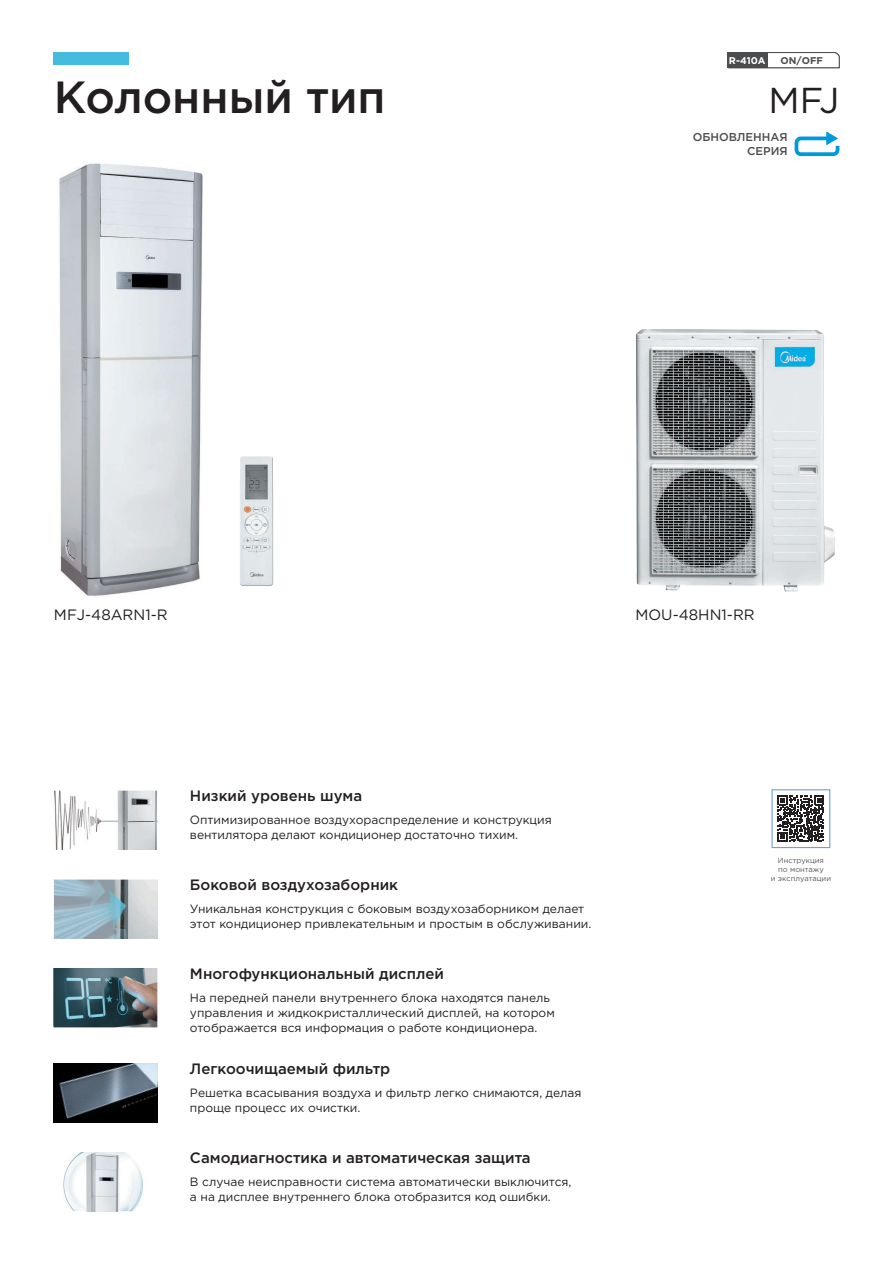
<style>
.page{position:relative;width:893px;height:1263px;background:#fff}
.page>*{position:absolute;margin:0;border:0;box-sizing:border-box;transform-origin:0 0}
.t1{font:500 45px "Gotham Pro";color:#231f20}
.t2{font:36px "Gotham Pro";color:#231f20}
.t3{font:500 15px "Gotham Pro";color:#231f20}
.Table_title{font:15px "Gotham Pro";color:#231f20}
.t4{font:12px/15px "Gotham Pro";color:#231f20}
.t5{font:500 11.4px/13.6px "Gotham Pro";color:#4b4c4d;text-align:right}
.t6{font:700 9.75px "Gotham Pro";color:#fff}
.t7{font:700 9.75px "Gotham Pro";color:#4b4c4d}
.t8{font:7.5px/9px "Gotham Pro";color:#57585a;text-align:center}
</style>
<div class="page">
<div style="left:54px;top:53px;width:75px;height:12px;background:#45bcdd"></div>
<svg style="left:728px;top:52px;width:112px;height:16px"></svg>
<div style="left:727px;top:53px;width:40px;height:15px;background:#4b4c4d"></div>
<img style="left:59px;top:163px;width:144px;height:434px">
<img style="left:240px;top:456px;width:34px;height:130px">
<img style="left:636px;top:329px;width:199px;height:263px">
<svg style="left:778px;top:795px;width:46px;height:47px"></svg>
<div style="left:771px;top:789px;width:59px;height:59px;border:1px solid #6ca2d6"></div>
<img style="left:54px;top:790px;width:103px;height:59px">
<img style="left:54px;top:879px;width:103px;height:59px">
<img style="left:54px;top:968px;width:103px;height:59px">
<img style="left:54px;top:1063px;width:103px;height:59px">
<img style="left:63px;top:1152px;width:80px;height:59px">
<svg style="left:794px;top:132px;width:46px;height:25px"></svg>
<p class="t6" style="left:729px;top:55px;width:38px">R-410A</p>
<p class="t7" style="left:781px;top:55px;width:44px">ON/OFF</p>
<p class="t1" style="left:54px;top:71px;width:333px">Колонный тип</p>
<p class="t2" style="left:769px;top:81px;width:72px">MFJ</p>
<p class="t5" style="left:693px;top:130px;width:96px">ОБНОВЛЕННАЯ<br>СЕРИЯ</p>
<p class="Table_title" style="left:54px;top:606px;width:115px">MFJ-48ARN1-R</p>
<p class="Table_title" style="left:635px;top:606px;width:121px">MOU-48HN1-RR</p>
<p class="t3" style="left:190px;top:788px;width:174px">Низкий уровень шума</p>
<p class="t4" style="left:190px;top:812px;width:363px">Оптимизированное воздухораспределение и конструкция вентилятора делают кондиционер достаточно тихим.</p>
<p class="t3" style="left:190px;top:876px;width:210px">Боковой воздухозаборник</p>
<p class="t4" style="left:190px;top:901px;width:403px">Уникальная конструкция с боковым воздухозаборником делает этот кондиционер привлекательным и простым в обслуживании.</p>
<p class="t3" style="left:190px;top:965px;width:256px">Многофункциональный дисплей</p>
<p class="t4" style="left:190px;top:990px;width:361px">На передней панели внутреннего блока находятся панель</p>
<p class="t4" style="left:190px;top:1005px;width:366px">управления и жидкокристаллический дисплей, на котором</p>
<p class="t4" style="left:190px;top:1020px;width:349px">отображается вся информация о работе кондиционера.</p>
<p class="t3" style="left:190px;top:1060px;width:202px">Легкоочищаемый фильтр</p>
<p class="t4" style="left:190px;top:1085px;width:393px">Решетка всасывания воздуха и фильтр легко снимаются, делая проще процесс их очистки.</p>
<p class="t3" style="left:190px;top:1149px;width:342px">Самодиагностика и автоматическая защита</p>
<p class="t4" style="left:190px;top:1174px;width:383px">В случае неисправности система автоматически выключится, а на дисплее внутреннего блока отобразится код ошибки.</p>
<p class="t8" style="left:771px;top:856px;width:62px">Инструкция<br>по монтажу<br>и эксплуатации</p>
</div>
